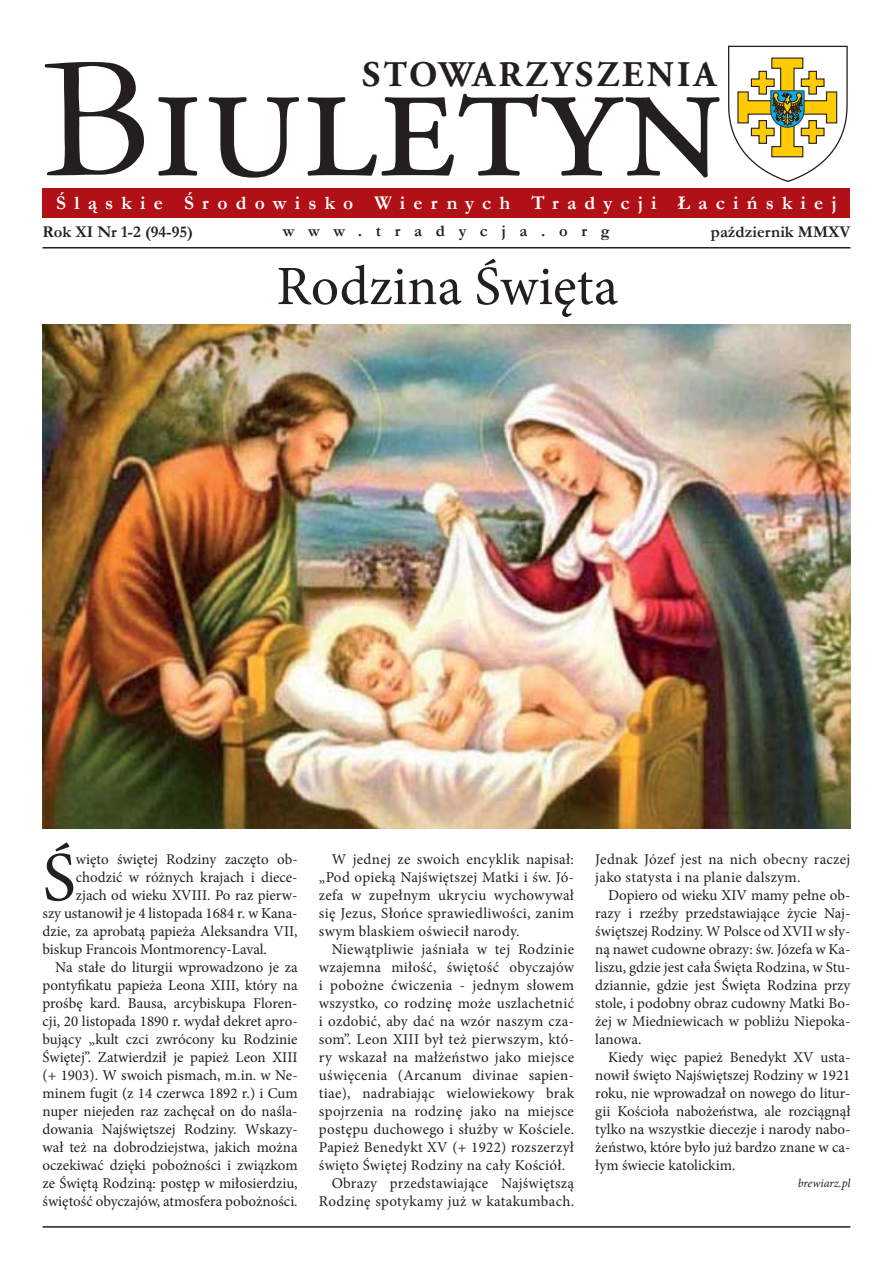
<style>
.page{position:relative;width:893px;height:1263px;background:#fff}
.page>*{position:absolute;margin:0;border:0;box-sizing:border-box;transform-origin:0 0}
.t1{font:178.5px "Adobe Garamond Pro";color:#231f20}
.t2{font:70.35px "Minion Pro";color:#231f20}
.t3{font:55.5px "Minion Pro";color:#231f20}
.t4{font:700 36px "Adobe Garamond Pro";letter-spacing:.095em;color:#231f20}
.t5{font:700 19.5px "Garamond";letter-spacing:.42em;color:#fff}
.t6{font:700 16.5px "Garamond";color:#231f20}
.t7{font:700 16.5px "Garamond";letter-spacing:.835em;color:#231f20}
.t8{font:15px/18px "Minion Pro";color:#231f20;text-align:justify}
.t9{font:15px/18px "Minion Pro";letter-spacing:.02em;color:#231f20}
.t10{font:italic 12px "Minion Pro";letter-spacing:-.005em;color:#231f20}
.s1{font-family:"Garamond"}
</style>
<div class="page">
<svg style="left:728px;top:45px;width:120px;height:137px"></svg>
<div style="left:43px;top:188px;width:807px;height:29px;background:#b01016"></div>
<hr style="left:43px;top:247px;width:807px;height:1px;background:#231f20">
<hr style="left:43px;top:1226px;width:807px;height:2px;background:#231f20">
<img style="left:43px;top:324px;width:807px;height:504px">
<h3 class="t4" style="left:362px;top:59px;width:356px">STOWARZYSZENIA</h3>
<h1 class="t1" style="left:43px;top:33px;width:683px"><span class="s1">B</span>iuletyn</h1>
<h3 class="t5" style="left:56px;top:193px;width:782px">Śląskie Środowisko Wiernych Tradycji Łacińskiej</h3>
<p class="t6" style="left:43px;top:223px;width:152px">Rok XI Nr 1-2 (94-95)</p>
<p class="t6" style="left:711px;top:223px;width:141px">październik MMXV</p>
<p class="t7" style="left:283px;top:222px;width:329px">www.tradycja.org</p>
<h3 class="t3" style="left:276px;top:265px;width:343px">Rodzina Święta</h3>
<h2 class="t2" style="left:43px;top:850px;width:35px">Ś</h2>
<p class="t8" style="left:76px;top:852px;width:223px">więto świętej Rodziny zaczęto ob-</p>
<p class="t8" style="left:76px;top:870px;width:223px">chodzić w różnych krajach i diece-</p>
<p class="t8" style="left:76px;top:888px;width:223px">zjach od wieku XVIII. Po raz pierw-</p>
<p class="t8" style="left:43px;top:906px;width:257px">szy ustanowił je 4 listopada 1684 r. w Kana-</p>
<p class="t8" style="left:43px;top:924px;width:257px">dzie, za aprobatą papieża Aleksandra VII,</p>
<p class="t8" style="left:43px;top:942px;width:226px">biskup Francois Montmorency-Laval.</p>
<p class="t8" style="left:55px;top:960px;width:244px">Na stałe do liturgii wprowadzono je za</p>
<p class="t8" style="left:43px;top:978px;width:257px">pontyfikatu papieża Leona XIII, który na</p>
<p class="t8" style="left:43px;top:996px;width:257px">prośbę kard. Bausa, arcybiskupa Floren-</p>
<p class="t8" style="left:43px;top:1014px;width:257px">cji, 20 listopada 1890 r. wydał dekret apro-</p>
<p class="t8" style="left:43px;top:1032px;width:257px">bujący „kult czci zwrócony ku Rodzinie</p>
<p class="t8" style="left:43px;top:1050px;width:257px">Świętej”. Zatwierdził je papież Leon XIII</p>
<p class="t8" style="left:43px;top:1068px;width:257px">(+ 1903). W swoich pismach, m.in. w Ne-</p>
<p class="t8" style="left:43px;top:1086px;width:257px">minem fugit (z 14 czerwca 1892 r.) i Cum</p>
<p class="t8" style="left:43px;top:1104px;width:257px">nuper niejeden raz zachęcał on do naśla-</p>
<p class="t8" style="left:43px;top:1122px;width:257px">dowania Najświętszej Rodziny. Wskazy-</p>
<p class="t8" style="left:43px;top:1140px;width:257px">wał też na dobrodziejstwa, jakich można</p>
<p class="t8" style="left:43px;top:1158px;width:257px">oczekiwać dzięki pobożności i związkom</p>
<p class="t8" style="left:43px;top:1176px;width:257px">ze Świętą Rodziną: postęp w miłosierdziu,</p>
<p class="t8" style="left:43px;top:1194px;width:257px">świętość obyczajów, atmosfera pobożności.</p>
<p class="t8" style="left:319px;top:852px;width:257px;text-indent:13px">W jednej ze swoich encyklik napisał: „Pod opieką Najświętszej Matki i św. Jó&shy;zefa w zupełnym ukryciu wychowywał się Jezus, Słońce sprawiedliwości, zanim swym blaskiem oświecił narody.</p>
<p class="t9" style="left:332px;top:942px;width:244px">Niewątpliwie jaśniała w tej Rodzinie</p>
<p class="t9" style="left:319px;top:960px;width:257px">wzajemna miłość, świętość obyczajów</p>
<p class="t9" style="left:319px;top:978px;width:257px">i pobożne ćwiczenia - jednym słowem</p>
<p class="t9" style="left:319px;top:996px;width:257px">wszystko, co rodzinę może uszlachetnić</p>
<p class="t9" style="left:319px;top:1014px;width:257px">i ozdobić, aby dać na wzór naszym cza-</p>
<p class="t9" style="left:319px;top:1032px;width:257px">som”. Leon XIII był też pierwszym, któ-</p>
<p class="t9" style="left:319px;top:1050px;width:257px">ry wskazał na małżeństwo jako miejsce</p>
<p class="t9" style="left:319px;top:1068px;width:257px">uświęcenia (Arcanum divinae sapien-</p>
<p class="t9" style="left:319px;top:1086px;width:257px">tiae), nadrabiając wielowiekowy brak</p>
<p class="t9" style="left:319px;top:1104px;width:257px">spojrzenia na rodzinę jako na miejsce</p>
<p class="t9" style="left:319px;top:1122px;width:257px">postępu duchowego i służby w Kościele.</p>
<p class="t9" style="left:319px;top:1140px;width:257px">Papież Benedykt XV (+ 1922) rozszerzył</p>
<p class="t9" style="left:319px;top:1158px;width:248px">święto Świętej Rodziny na cały Kościół.</p>
<p class="t9" style="left:332px;top:1176px;width:244px">Obrazy przedstawiające Najświętszą</p>
<p class="t9" style="left:319px;top:1194px;width:257px">Rodzinę spotykamy już w katakumbach.</p>
<p class="t9" style="left:595px;top:852px;width:257px">Jednak Józef jest na nich obecny raczej jako statysta i na planie dalszym.</p>
<p class="t8" style="left:595px;top:888px;width:257px;text-indent:13px">Dopiero od wieku XIV mamy pełne ob&shy;razy i rzeźby przedstawiające życie Naj&shy;świętszej Rodziny. W Polsce od XVII w sły&shy;ną nawet cudowne obrazy: św. Józefa w Ka&shy;liszu, gdzie jest cała Święta Rodzina, w Stu&shy;dziannie, gdzie jest Święta Rodzina przy stole, i podobny obraz cudowny Matki Bo&shy;żej w Miedniewicach w pobliżu Niepoka&shy;lanowa.</p>
<p class="t8" style="left:595px;top:1050px;width:257px;text-indent:13px">Kiedy więc papież Benedykt XV usta&shy;nowił święto Najświętszej Rodziny w 1921 roku, nie wprowadzał on nowego do litur&shy;gii Kościoła nabożeństwa, ale rozciągnął tylko na wszystkie diecezje i narody nabo&shy;żeństwo, które było już bardzo znane w ca&shy;łym świecie katolickim.</p>
<p class="t10" style="left:798px;top:1178px;width:54px">brewiarz.pl</p>
</div>
